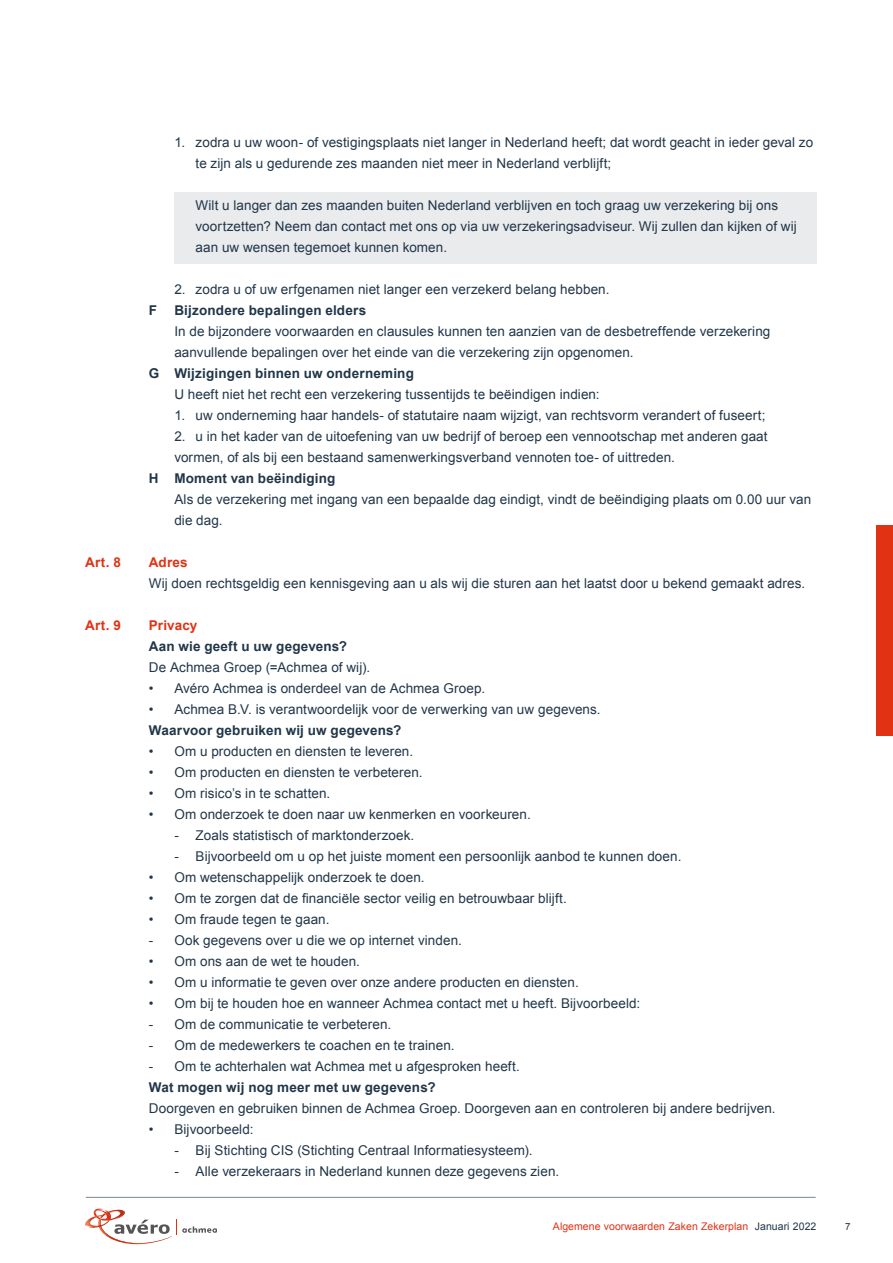
<style>
.page{position:relative;width:893px;height:1263px;background:#fff}
.page>*{position:absolute;margin:0;border:0;box-sizing:border-box;transform-origin:0 0}
.t1{font:13.5px/21px "Arial";letter-spacing:.005em;color:#213649}
.t2{font:700 13.5px "Arial";letter-spacing:.015em;color:#213649}
.t3{font:700 13.5px "Arial";letter-spacing:.015em;color:#e13214}
.t4{font:10.5px "Arial";letter-spacing:.005em;color:#e13214}
.t5{font:9.75px "Arial";color:#213649}
.s1{color:#213649}
</style>
<div class="page">
<div style="left:876px;top:525px;width:17px;height:210px;background:#e13214"></div>
<hr style="left:86px;top:1197px;width:730px;height:1px;background:#7a8692">
<svg style="left:85px;top:1208px;width:132px;height:36px"></svg>
<div style="left:174px;top:192px;width:642px;height:71px;background:#e9ebed"></div>
<p class="t1" style="left:196px;top:132px;width:619px;text-indent:-21px">1. zodra u uw woon- of vestigingsplaats niet langer in Nederland heeft; dat wordt geacht in ieder geval zo te zijn als u gedurende zes maanden niet meer in Nederland verblijft;</p>
<p class="t1" style="left:196px;top:195px;width:603px">Wilt u langer dan zes maanden buiten Nederland verblijven en toch graag uw verzekering bij ons voortzetten? Neem dan contact met ons op via uw verzekeringsadviseur. Wij zullen dan kijken of wij aan uw wensen tegemoet kunnen komen.</p>
<p class="t1" style="left:174px;top:279px;width:437px">2. zodra u of uw erfgenamen niet langer een verzekerd belang hebben.</p>
<p class="t2" style="left:149px;top:301px;width:10px">F</p>
<p class="t2" style="left:174px;top:301px;width:193px">Bijzondere bepalingen elders</p>
<p class="t1" style="left:174px;top:321px;width:598px">In de bijzondere voorwaarden en clausules kunnen ten aanzien van de desbetreffende verzekering aanvullende bepalingen over het einde van die verzekering zijn opgenomen.</p>
<p class="t2" style="left:149px;top:364px;width:267px">G Wijzigingen binnen uw onderneming</p>
<p class="t1" style="left:174px;top:384px;width:427px">U heeft niet het recht een verzekering tussentijds te beëindigen indien:</p>
<p class="t1" style="left:174px;top:405px;width:593px">1. uw onderneming haar handels- of statutaire naam wijzigt, van rechtsvorm verandert of fuseert;</p>
<p class="t1" style="left:174px;top:426px;width:595px">2. u in het kader van de uitoefening van uw bedrijf of beroep een vennootschap met anderen gaat vormen, of als bij een bestaand samenwerkingsverband vennoten toe- of uittreden.</p>
<p class="t2" style="left:149px;top:469px;width:188px">H Moment van beëindiging</p>
<p class="t1" style="left:174px;top:489px;width:638px">Als de verzekering met ingang van een bepaalde dag eindigt, vindt de beëindiging plaats om 0.00 uur van die dag.</p>
<p class="t3" style="left:85px;top:553px;width:37px">Art. 8</p>
<p class="t3" style="left:149px;top:553px;width:40px">Adres</p>
<p class="t1" style="left:149px;top:573px;width:658px">Wij doen rechtsgeldig een kennisgeving aan u als wij die sturen aan het laatst door u bekend gemaakt adres.</p>
<p class="t3" style="left:85px;top:616px;width:37px">Art. 9</p>
<p class="t3" style="left:149px;top:616px;width:50px">Privacy</p>
<p class="t2" style="left:149px;top:637px;width:200px">Aan wie geeft u uw gegevens?</p>
<p class="t1" style="left:149px;top:657px;width:223px">De Achmea Groep (=Achmea of wij).</p>
<p class="t1" style="left:149px;top:678px;width:338px">• Avéro Achmea is onderdeel van de Achmea Groep.</p>
<p class="t1" style="left:149px;top:699px;width:453px">• Achmea B.V. is verantwoordelijk voor de verwerking van uw gegevens.</p>
<p class="t2" style="left:149px;top:721px;width:254px">Waarvoor gebruiken wij uw gegevens?</p>
<p class="t1" style="left:149px;top:741px;width:266px">• Om u producten en diensten te leveren.</p>
<p class="t1" style="left:149px;top:762px;width:275px">• Om producten en diensten te verbeteren.</p>
<p class="t1" style="left:149px;top:783px;width:183px">• Om risico’s in te schatten.</p>
<p class="t1" style="left:149px;top:804px;width:383px">• Om onderzoek te doen naar uw kenmerken en voorkeuren.</p>
<p class="t1" style="left:174px;top:825px;width:242px">- Zoals statistisch of marktonderzoek.</p>
<p class="t1" style="left:174px;top:846px;width:509px">- Bijvoorbeeld om u op het juiste moment een persoonlijk aanbod te kunnen doen.</p>
<p class="t1" style="left:149px;top:867px;width:277px">• Om wetenschappelijk onderzoek te doen.</p>
<p class="t1" style="left:149px;top:888px;width:420px">• Om te zorgen dat de financiële sector veilig en betrouwbaar blijft.</p>
<p class="t1" style="left:149px;top:909px;width:182px">• Om fraude tegen te gaan.</p>
<p class="t1" style="left:149px;top:930px;width:315px">- Ook gegevens over u die we op internet vinden.</p>
<p class="t1" style="left:149px;top:951px;width:213px">• Om ons aan de wet te houden.</p>
<p class="t1" style="left:149px;top:972px;width:431px">• Om u informatie te geven over onze andere producten en diensten.</p>
<p class="t1" style="left:149px;top:993px;width:493px">• Om bij te houden hoe en wanneer Achmea contact met u heeft. Bijvoorbeeld:</p>
<p class="t1" style="left:149px;top:1014px;width:244px">- Om de communicatie te verbeteren.</p>
<p class="t1" style="left:149px;top:1035px;width:307px">- Om de medewerkers te coachen en te trainen.</p>
<p class="t1" style="left:149px;top:1056px;width:372px">- Om te achterhalen wat Achmea met u afgesproken heeft.</p>
<p class="t2" style="left:149px;top:1079px;width:288px">Wat mogen wij nog meer met uw gegevens?</p>
<p class="t1" style="left:149px;top:1098px;width:628px">Doorgeven en gebruiken binnen de Achmea Groep. Doorgeven aan en controleren bij andere bedrijven.</p>
<p class="t1" style="left:149px;top:1119px;width:106px">• Bijvoorbeeld:</p>
<p class="t1" style="left:174px;top:1140px;width:360px">- Bij Stichting CIS (Stichting Centraal Informatiesysteem).</p>
<p class="t1" style="left:174px;top:1161px;width:386px">- Alle verzekeraars in Nederland kunnen deze gegevens zien.</p>
<p class="t4" style="left:553px;top:1220px;width:265px">Algemene voorwaarden Zaken Zekerplan <span class="s1">Januari 2022</span></p>
<p class="t5" style="left:845px;top:1220px;width:7px">7</p>
</div>
